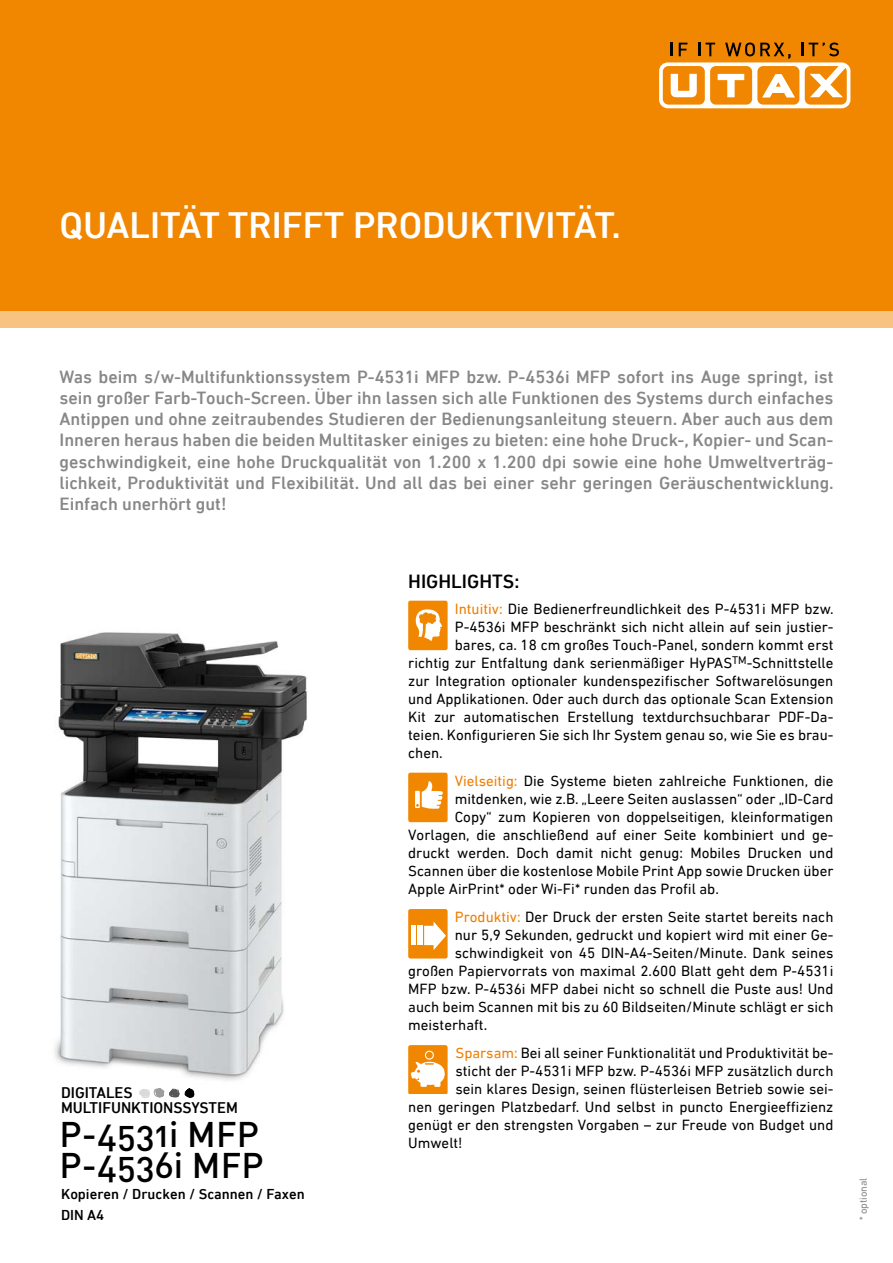
<style>
.page{position:relative;width:893px;height:1263px;background:#fff}
.page>*{position:absolute;margin:0;border:0;box-sizing:border-box;transform-origin:0 0}
.t1{font:500 37.5px "DIN Next LT Pro";color:#fff}
.t2{font:35.25px/31px "DIN Medium Alternate";letter-spacing:.005em;color:#000}
.t3{font:500 19.5px "DIN Next LT Pro";color:#000}
.t4{font:500 18px/21px "DIN Next LT Pro";color:#878787;text-align:justify}
.t5{font:500 15.75px/15px "DIN Next LT Pro";color:#000}
.t6{font:15px "DIN Next LT Pro";color:#000}
.t7{font:500 14.7px/21px "DIN Next LT Pro";color:#000}
.t8{font:10.5px "DIN Next LT Pro";color:#878787}
.s1{color:#ef7d00}
</style>
<div class="page">
<img style="left:54px;top:632px;width:253px;height:449px">
<div style="left:0;top:0;width:893px;height:310px;background:#f18700"></div>
<div style="left:0;top:310px;width:893px;height:17px;background:#f8c380"></div>
<div style="left:659px;top:62px;width:191px;height:46px;background:#fff;border-radius:9px"></div>
<div style="left:663px;top:66px;width:42px;height:39px;background:#f18700;border-radius:6px"></div>
<div style="left:710px;top:66px;width:42px;height:39px;background:#f18700;border-radius:6px"></div>
<div style="left:757px;top:66px;width:42px;height:39px;background:#f18700;border-radius:6px"></div>
<div style="left:805px;top:66px;width:42px;height:39px;background:#f18700;border-radius:6px"></div>
<svg style="left:671px;top:74px;width:26px;height:23px"></svg>
<svg style="left:718px;top:74px;width:26px;height:23px"></svg>
<svg style="left:810px;top:66px;width:36px;height:31px"></svg>
<svg style="left:762px;top:74px;width:33px;height:24px"></svg>
<svg style="left:671px;top:43px;width:2px;height:13px"></svg>
<svg style="left:679px;top:43px;width:8px;height:13px"></svg>
<svg style="left:699px;top:43px;width:16px;height:13px"></svg>
<svg style="left:725px;top:43px;width:65px;height:16px"></svg>
<svg style="left:802px;top:43px;width:37px;height:13px"></svg>
<svg style="left:139px;top:1088px;width:55px;height:10px"></svg>
<div style="left:408px;top:1046px;width:40px;height:48px;background:#f18700;border-radius:2px"></div>
<svg style="left:411px;top:1061px;width:34px;height:26px"></svg>
<div style="left:425px;top:1051px;width:9px;height:9px;border:1px solid #fff;border-radius:50%"></div>
<div style="left:408px;top:773px;width:40px;height:49px;background:#f18700;border-radius:2px"></div>
<svg style="left:415px;top:781px;width:28px;height:28px"></svg>
<div style="left:408px;top:601px;width:40px;height:49px;background:#f18700;border-radius:2px"></div>
<svg style="left:416px;top:609px;width:26px;height:32px"></svg>
<div style="left:408px;top:909px;width:40px;height:49px;background:#f18700;border-radius:2px"></div>
<div style="left:418px;top:926px;width:5px;height:19px;background:#fff"></div>
<hr style="left:413px;top:926px;width:3px;height:19px;background:#fff">
<svg style="left:411px;top:926px;width:1px;height:19px"></svg>
<svg style="left:424px;top:921px;width:22px;height:29px"></svg>
<h1 class="t1" style="left:60px;top:204px;width:563px">QUALITÄT TRIFFT PRODUKTIVITÄT.</h1>
<p class="t4" style="left:60px;top:367px;width:776px">Was beim s/w-Multifunktionssystem P-4531i MFP bzw. P-4536i MFP sofort ins Auge springt, ist sein großer Farb-Touch-Screen. Über ihn lassen sich alle Funktionen des Systems durch einfaches Antippen und ohne zeitraubendes Studieren der Bedienungsanleitung steuern. Aber auch aus dem Inneren heraus haben die beiden Multitasker einiges zu bieten: eine hohe Druck-, Kopier- und Scan&shy;geschwindigkeit, eine hohe Druckqualität von 1.200 x 1.200 dpi sowie eine hohe Umweltverträg&shy;lichkeit, Produktivität und Flexibilität. Und all das bei einer sehr geringen Geräuschentwicklung.<br>Einfach unerhört gut!</p>
<h3 class="t3" style="left:408px;top:570px;width:113px">HIGHLIGHTS:</h3>
<p class="t6" style="left:455px;top:600px;width:380px"><span class="s1">Intuitiv:</span> Die Bedienerfreundlichkeit des P-4531i MFP bzw.</p>
<p class="t6" style="left:455px;top:618px;width:380px">P-4536i MFP beschränkt sich nicht allein auf sein justier-</p>
<p class="t6" style="left:455px;top:636px;width:380px">bares, ca. 18 cm großes Touch-Panel, sondern kommt erst</p>
<p class="t6" style="left:408px;top:654px;width:427px">richtig zur Entfaltung dank serienmäßiger HyPAS<sup>TM</sup>-Schnittstelle</p>
<p class="t6" style="left:408px;top:672px;width:427px">zur Integration optionaler kundenspezifischer Softwarelösungen</p>
<p class="t6" style="left:408px;top:690px;width:427px">und Applikationen. Oder auch durch das optionale Scan Extension</p>
<p class="t6" style="left:408px;top:708px;width:427px">Kit zur automatischen Erstellung textdurchsuchbarar PDF-Da-</p>
<p class="t6" style="left:408px;top:726px;width:427px">teien. Konfigurieren Sie sich Ihr System genau so, wie Sie es brau-</p>
<p class="t6" style="left:408px;top:744px;width:36px">chen.</p>
<p class="t6" style="left:455px;top:772px;width:380px"><span class="s1">Vielseitig:</span> Die Systeme bieten zahlreiche Funktionen, die</p>
<p class="t6" style="left:455px;top:790px;width:380px">mitdenken, wie z.B. „Leere Seiten auslassen“ oder „ID-Card</p>
<p class="t6" style="left:455px;top:808px;width:380px">Copy“ zum Kopieren von doppelseitigen, kleinformatigen</p>
<p class="t6" style="left:408px;top:826px;width:427px">Vorlagen, die anschließend auf einer Seite kombiniert und ge-</p>
<p class="t6" style="left:408px;top:844px;width:427px">druckt werden. Doch damit nicht genug: Mobiles Drucken und</p>
<p class="t6" style="left:408px;top:862px;width:427px">Scannen über die kostenlose Mobile Print App sowie Drucken über</p>
<p class="t6" style="left:408px;top:880px;width:312px">Apple AirPrint* oder Wi-Fi* runden das Profil ab.</p>
<p class="t6" style="left:455px;top:908px;width:380px"><span class="s1">Produktiv:</span> Der Druck der ersten Seite startet bereits nach</p>
<p class="t6" style="left:455px;top:926px;width:380px">nur 5,9 Sekunden, gedruckt und kopiert wird mit einer Ge-</p>
<p class="t6" style="left:455px;top:944px;width:380px">schwindigkeit von 45 DIN-A4-Seiten/Minute. Dank seines</p>
<p class="t6" style="left:408px;top:962px;width:427px">großen Papiervorrats von maximal 2.600 Blatt geht dem P-4531i</p>
<p class="t6" style="left:408px;top:980px;width:427px">MFP bzw. P-4536i MFP dabei nicht so schnell die Puste aus! Und</p>
<p class="t6" style="left:408px;top:998px;width:427px">auch beim Scannen mit bis zu 60 Bildseiten/Minute schlägt er sich</p>
<p class="t6" style="left:408px;top:1016px;width:81px">meisterhaft.</p>
<p class="t6" style="left:456px;top:1044px;width:379px"><span class="s1">Sparsam:</span> Bei all seiner Funktionalität und Produktivität be-</p>
<p class="t6" style="left:456px;top:1062px;width:379px">sticht der P-4531i MFP bzw. P-4536i MFP zusätzlich durch</p>
<p class="t6" style="left:456px;top:1080px;width:379px">sein klares Design, seinen flüsterleisen Betrieb sowie sei-</p>
<p class="t6" style="left:408px;top:1098px;width:427px">nen geringen Platzbedarf. Und selbst in puncto Energieeffizienz</p>
<p class="t6" style="left:408px;top:1116px;width:427px">genügt er den strengsten Vorgaben – zur Freude von Budget und</p>
<p class="t6" style="left:408px;top:1134px;width:56px">Umwelt!</p>
<p class="t5" style="left:61px;top:1085px;width:178px">DIGITALES<br>MULTIFUNKTIONSSYSTEM</p>
<h2 class="t2" style="left:60px;top:1118px;width:206px">P-4531i MFP<br>P-4536i MFP</h2>
<p class="t7" style="left:61px;top:1183px;width:245px">Kopieren / Drucken / Scannen / Faxen<br>DIN A4</p>
<p class="t8" style="left:857px;top:1220px;width:44px;rotate:-90deg">* optional</p>
</div>
